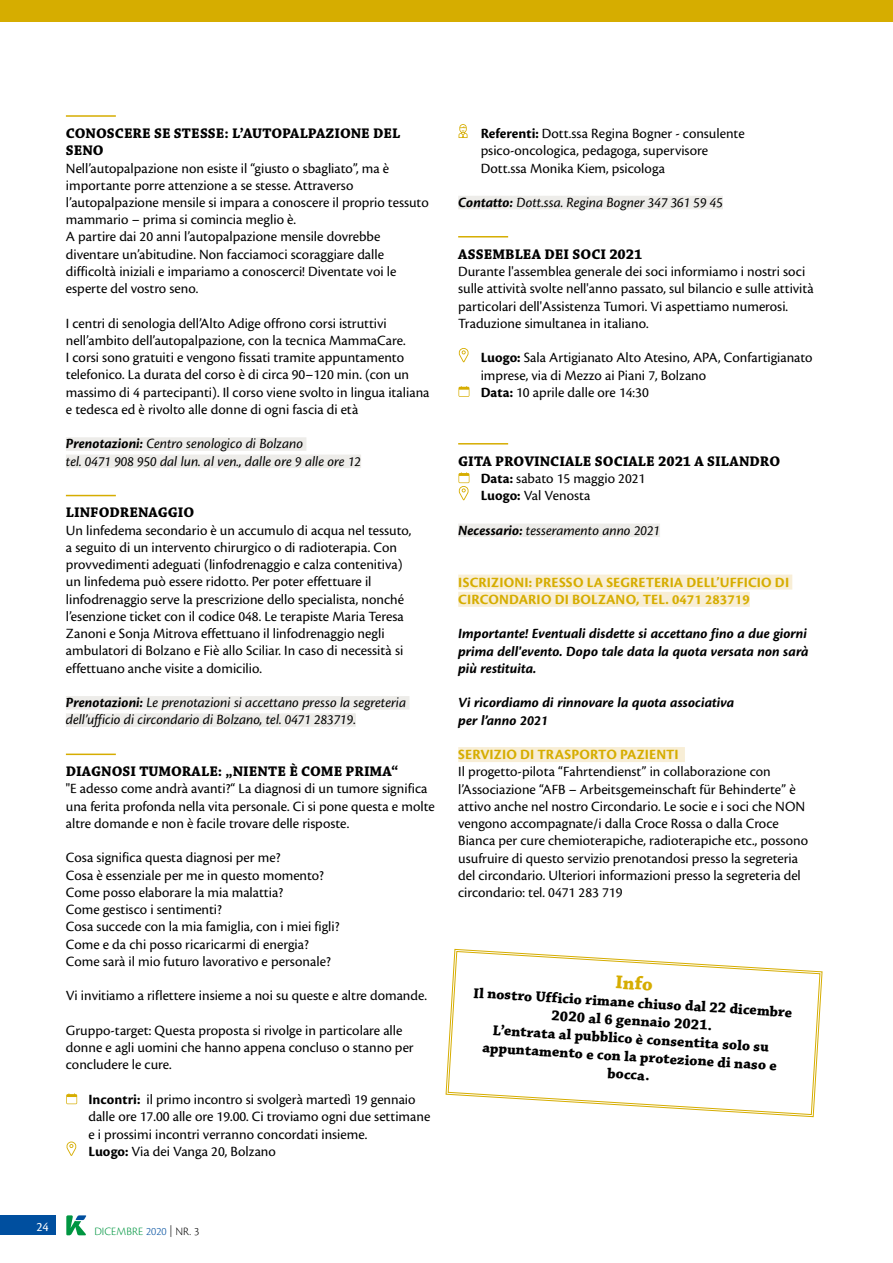
<style>
.page{position:relative;width:893px;height:1263px;background:#fff}
.page>*{position:absolute;margin:0;border:0;box-sizing:border-box;transform-origin:0 0}
.t1{font:700 19.5px "Chaparral Pro";color:#d6ad00}
.t2{font:700 15px/18px "Chaparral Pro";color:#000;text-align:center}
.t3{font:14.7px/17.2px "Cronos Pro";color:#000}
.t4{font:italic 14.7px/17.2px "Cronos Pro";color:#000}
.t5{font:italic 700 14.7px/17.2px "Cronos Pro";color:#000;text-align:justify}
.t6{font:700 14.7px/17.2px "Chaparral Pro";color:#000}
.t7{font:700 14.7px/17.2px "Cronos Pro";letter-spacing:.01em;color:#d6ad00}
.t8{font:13.5px "Cronos Pro";color:#fff}
.t9{font:300 11.7px "Cronos Pro";letter-spacing:.005em;color:#009641}
.s1{font-weight:700}
.s2{color:#004f9f}
.s3{color:#000}
</style>
<div class="page">
<div style="left:0;top:0;width:893px;height:21px;background:#d6ad00"></div>
<hr style="left:66px;top:115px;width:50px;height:2px;background:#d6ad00">
<div style="left:66px;top:437px;width:240px;height:14px;background:#edece9"></div>
<div style="left:66px;top:455px;width:295px;height:13px;background:#edece9"></div>
<hr style="left:66px;top:495px;width:50px;height:1px;background:#d6ad00">
<div style="left:66px;top:696px;width:343px;height:14px;background:#edece9"></div>
<div style="left:66px;top:713px;width:290px;height:14px;background:#edece9"></div>
<hr style="left:66px;top:753px;width:50px;height:2px;background:#d6ad00">
<svg style="left:66px;top:1093px;width:11px;height:11px"></svg>
<svg style="left:66px;top:1141px;width:11px;height:15px"></svg>
<svg style="left:447px;top:950px;width:374px;height:165px"></svg>
<div style="left:458px;top:196px;width:265px;height:13px;background:#edece9"></div>
<hr style="left:458px;top:236px;width:50px;height:1px;background:#d6ad00">
<hr style="left:458px;top:443px;width:50px;height:1px;background:#d6ad00">
<div style="left:458px;top:524px;width:202px;height:13px;background:#edece9"></div>
<div style="left:458px;top:575px;width:334px;height:15px;background:#f8eed6"></div>
<div style="left:458px;top:592px;width:292px;height:15px;background:#f8eed6"></div>
<div style="left:458px;top:747px;width:227px;height:15px;background:#f8eed6"></div>
<svg style="left:459px;top:124px;width:8px;height:14px"></svg>
<svg style="left:458px;top:348px;width:11px;height:14px"></svg>
<svg style="left:458px;top:386px;width:11px;height:11px"></svg>
<svg style="left:458px;top:472px;width:11px;height:28px"></svg>
<div style="left:0;top:1215px;width:55px;height:20px;background:#004f9f"></div>
<svg style="left:66px;top:1215px;width:20px;height:20px"></svg>
<p class="t6" style="left:66px;top:125px;width:336px">CONOSCERE SE STESSE: L’AUTOPALPAZIONE DEL<br>SENO</p>
<p class="t3" style="left:66px;top:159px;width:364px">Nell’autopalpazione non esiste il “giusto o sbagliato”, ma è importante porre attenzione a se stesse. Attraverso l’autopalpazione mensile si impara a conoscere il proprio tessuto mammario – prima si comincia meglio è.<br>A partire dai 20 anni l’autopalpazione mensile dovrebbe diventare un’abitudine. Non facciamoci scoraggiare dalle difficoltà iniziali e impariamo a conoscerci! Diventate voi le esperte del vostro seno.</p>
<p class="t3" style="left:66px;top:315px;width:365px">I centri di senologia dell’Alto Adige offrono corsi istruttivi nell’ambito dell’autopalpazione, con la tecnica MammaCare.<br>I corsi sono gratuiti e vengono fissati tramite appuntamento telefonico. La durata del corso è di circa 90–120 min. (con un massimo di 4 partecipanti). Il corso viene svolto in lingua italiana e tedesca ed è rivolto alle donne di ogni fascia di età</p>
<p class="t4" style="left:66px;top:435px;width:297px"><span class="s1">Prenotazioni:</span> Centro senologico di Bolzano<br>tel. 0471 908 950 dal lun. al ven., dalle ore 9 alle ore 12</p>
<p class="t6" style="left:66px;top:505px;width:130px">LINFODRENAGGIO</p>
<p class="t3" style="left:66px;top:521px;width:347px">Un linfedema secondario è un accumulo di acqua nel tessuto, a seguito di un intervento chirurgico o di radioterapia. Con provvedimenti adeguati (linfodrenaggio e calza contenitiva) un linfedema può essere ridotto. Per poter effettuare il linfodrenaggio serve la prescrizione dello specialista, nonché l’esenzione ticket con il codice 048. Le terapiste Maria Teresa Zanoni e Sonja Mitrova effettuano il linfodrenaggio negli ambulatori di Bolzano e Fiè allo Sciliar. In caso di necessità si effettuano anche visite a domicilio.</p>
<p class="t4" style="left:66px;top:694px;width:342px"><span class="s1">Prenotazioni:</span> Le prenotazioni si accettano presso la segreteria dell’ufficio di circondario di Bolzano, tel. 0471 283719.</p>
<p class="t6" style="left:66px;top:763px;width:334px">DIAGNOSI TUMORALE: „NIENTE È COME PRIMA“</p>
<p class="t3" style="left:66px;top:780px;width:370px">"E adesso come andrà avanti?“ La diagnosi di un tumore significa una ferita profonda nella vita personale. Ci si pone questa e molte altre domande e non è facile trovare delle risposte.</p>
<p class="t3" style="left:66px;top:849px;width:275px">Cosa significa questa diagnosi per me?<br>Cosa è essenziale per me in questo momento?<br>Come posso elaborare la mia malattia?<br>Come gestisco i sentimenti?<br>Cosa succede con la mia famiglia, con i miei figli?<br>Come e da chi posso ricaricarmi di energia?<br>Come sarà il mio futuro lavorativo e personale?</p>
<p class="t3" style="left:66px;top:987px;width:363px">Vi invitiamo a riflettere insieme a noi su queste e altre domande.</p>
<p class="t3" style="left:66px;top:1022px;width:349px">Gruppo-target: Questa proposta si rivolge in particolare alle donne e agli uomini che hanno appena concluso o stanno per concludere le cure.</p>
<p class="t3" style="left:88px;top:1091px;width:343px"><span class="s1">Incontri:</span> il primo incontro si svolgerà martedì 19 gennaio dalle ore 17.00 alle ore 19.00. Ci troviamo ogni due settimane e i prossimi incontri verranno concordati insieme.<br><span class="s1">Luogo:</span> Via dei Vanga 20, Bolzano</p>
<p class="t3" style="left:481px;top:125px;width:265px"><span class="s1">Referenti:</span> Dott.ssa Regina Bogner - consulente psico-oncologica, pedagoga, supervisore<br>Dott.ssa Monika Kiem, psicologa</p>
<p class="t4" style="left:458px;top:194px;width:266px"><span class="s1">Contatto:</span> Dott.ssa. Regina Bogner 347 361 59 45</p>
<p class="t6" style="left:458px;top:246px;width:186px">ASSEMBLEA DEI SOCI 2021</p>
<p class="t3" style="left:458px;top:263px;width:357px">Durante l'assemblea generale dei soci informiamo i nostri soci sulle attività svolte nell'anno passato, sul bilancio e sulle attività particolari dell'Assistenza Tumori. Vi aspettiamo numerosi.<br>Traduzione simultanea in italiano.</p>
<p class="t3" style="left:481px;top:349px;width:333px"><span class="s1">Luogo:</span> Sala Artigianato Alto Atesino, APA, Confartigianato imprese, via di Mezzo ai Piani 7, Bolzano<br><span class="s1">Data:</span> 10 aprile dalle ore 14:30</p>
<p class="t6" style="left:458px;top:453px;width:323px">GITA PROVINCIALE SOCIALE 2021 A SILANDRO</p>
<p class="t3" style="left:481px;top:470px;width:166px"><span class="s1">Data:</span> sabato 15 maggio 2021<br><span class="s1">Luogo:</span> Val Venosta</p>
<p class="t4" style="left:458px;top:522px;width:203px"><span class="s1">Necessario:</span> tesseramento anno 2021</p>
<p class="t7" style="left:458px;top:574px;width:332px">ISCRIZIONI: PRESSO LA SEGRETERIA DELL’UFFICIO DI<br>CIRCONDARIO DI BOLZANO, TEL. 0471 283719</p>
<p class="t5" style="left:458px;top:625px;width:352px">Importante! Eventuali disdette si accettano fino a due giorni prima dell'evento. Dopo tale data la quota versata non sarà più restituita.</p>
<p class="t5" style="left:458px;top:694px;width:278px">Vi ricordiamo di rinnovare la quota associativa per l’anno 2021</p>
<p class="t7" style="left:458px;top:746px;width:222px">SERVIZIO DI TRASPORTO PAZIENTI</p>
<p class="t3" style="left:458px;top:763px;width:352px">Il progetto-pilota “Fahrtendienst” in collaborazione con l’Associazione “AFB – Arbeitsgemeinschaft für Behinderte” è attivo anche nel nostro Circondario. Le socie e i soci che NON vengono accompagnate/i dalla Croce Rossa o dalla Croce Bianca per cure chemioterapiche, radioterapiche etc., possono usufruire di questo servizio prenotandosi presso la segreteria del circondario. Ulteriori informazioni presso la segreteria del circondario: tel. 0471 283 719</p>
<h1 class="t1" style="left:616px;top:971px;width:39px;rotate:3deg">Info</h1>
<p class="t2" style="left:474px;top:983px;width:321px;rotate:4deg">Il nostro Ufficio rimane chiuso dal 22 dicembre<br>2020 al 6 gennaio 2021.<br>L’entrata al pubblico è consentita solo su appuntamento e con la protezione di naso e bocca.</p>
<p class="t8" style="left:37px;top:1219px;width:14px">24</p>
<p class="t9" style="left:94px;top:1224px;width:106px">DICEMBRE <span class="s2">2020</span> <span class="s3">| NR. 3</span></p>
</div>
